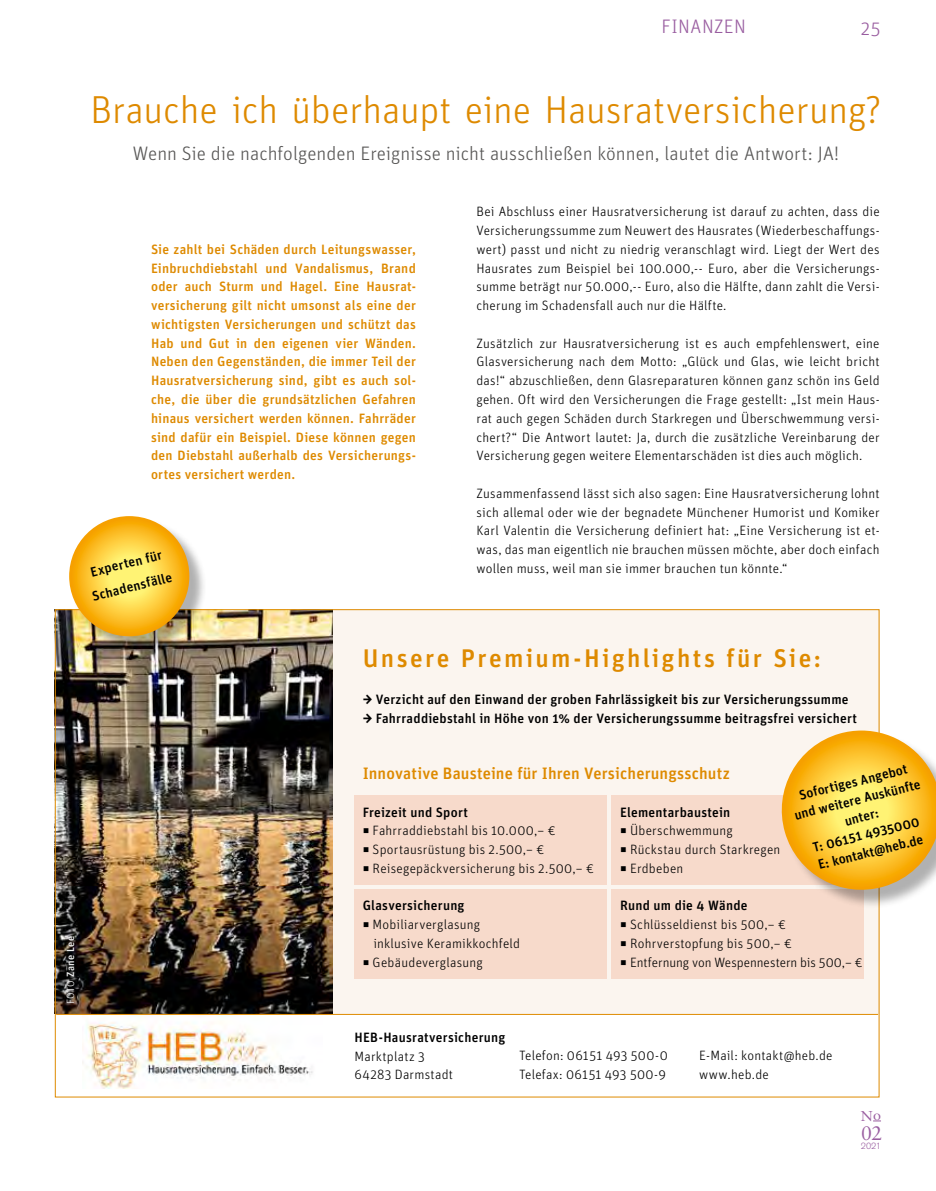
<style>
.page{position:relative;width:936px;height:1191px;background:#fff}
.page>*{position:absolute;margin:0;border:0;box-sizing:border-box;transform-origin:0 0}
.t1{font:300 39px "Unit";letter-spacing:-.005em;color:#de8a00}
.t2{font:500 25.5px "Unit";letter-spacing:.09em;color:#de8a00}
.t3{font:19.65px "Sabon";color:#995da0}
.t4{font:300 19.5px "Unit";color:#585756}
.t5{font:300 19.5px "Unit";letter-spacing:.025em;color:#995da0}
.t6{font:500 16.5px "Unit";letter-spacing:.01em;color:#de8a00}
.t7{font:14.25px "Sabon";color:#995da0}
.t8{font:300 13.5px/18.8px "Unit";letter-spacing:.015em;color:#000}
.t9{font:500 13.5px/18.8px "Unit";letter-spacing:.02em;color:#de8a00;text-align:justify}
.t10{font:500 13.5px/18px "Unit";letter-spacing:.02em;color:#000;text-align:center}
.t11{font:500 10.5px "Unit";letter-spacing:.03em;color:#ededed}
.t12{font:300 8.85px "Akzidenz Grotesk BE";color:#995da0}
.s1{font-weight:300}
</style>
<div class="page">
<img style="left:82px;top:1022px;width:231px;height:67px">
<img style="left:54px;top:609px;width:279px;height:404px">
<div style="left:333px;top:609px;width:546px;height:405px;background:#fbf5ef"></div>
<div style="left:354px;top:795px;width:252px;height:89px;background:#f7dacb"></div>
<div style="left:611px;top:795px;width:252px;height:89px;background:#f7dacb"></div>
<div style="left:354px;top:889px;width:252px;height:89px;background:#f7dacb"></div>
<div style="left:611px;top:889px;width:252px;height:89px;background:#f7dacb"></div>
<div style="left:71px;top:518px;width:136px;height:136px;background:#000;opacity:.31"></div>
<svg style="left:69px;top:516px;width:120px;height:120px;background:#fbc634"></svg>
<hr style="left:56px;top:1014px;width:822px;height:1px;background:#de8a00">
<div style="left:784px;top:733px;width:151px;height:176px;background:#000;opacity:.31"></div>
<svg style="left:772px;top:730px;width:163px;height:168px"></svg>
<h3 class="t5" style="left:661px;top:16px;width:86px">FINANZEN</h3>
<h3 class="t5" style="left:860px;top:17px;width:21px">25</h3>
<h1 class="t1" style="left:90px;top:87px;width:792px">Brauche ich überhaupt eine Hausratversicherung?</h1>
<h3 class="t4" style="left:133px;top:142px;width:707px">Wenn Sie die nachfolgenden Ereignisse nicht ausschließen können, lautet die Antwort: JA!</h3>
<p class="t9" style="left:151px;top:240px;width:266px">Sie zahlt bei Schäden durch Leitungswasser, Einbruchdiebstahl und Vandalismus, Brand oder auch Sturm und Hagel. Eine Hausrat&shy;versicherung gilt nicht umsonst als eine der wichtigsten Versicherungen und schützt das Hab und Gut in den eigenen vier Wänden.<br>Neben den Gegenständen, die immer Teil der Hausratversicherung sind, gibt es auch sol&shy;che, die über die grundsätzlichen Gefahren hinaus versichert werden können. Fahrräder sind dafür ein Beispiel. Diese können gegen den Diebstahl außerhalb des Versicherungs&shy;ortes versichert werden.</p>
<p class="t10" style="left:83px;top:561px;width:83px;line-height:24px;rotate:-14deg">Experten für<br>Schadensfälle</p>
<p class="t8" style="left:476px;top:202px;width:404px;text-align:justify">Bei Abschluss einer Hausratversicherung ist darauf zu achten, dass die Versicherungssumme zum Neuwert des Hausrates (Wiederbeschaffungs&shy;wert) passt und nicht zu niedrig veranschlagt wird. Liegt der Wert des Hausrates zum Beispiel bei 100.000,-- Euro, aber die Versicherungs&shy;summe beträgt nur 50.000,-- Euro, also die Hälfte, dann zahlt die Versi&shy;cherung im Schadensfall auch nur die Hälfte.</p>
<p class="t8" style="left:476px;top:333px;width:404px;text-align:justify">Zusätzlich zur Hausratversicherung ist es auch empfehlenswert, eine Glasversicherung nach dem Motto: „Glück und Glas, wie leicht bricht das!“ abzuschließen, denn Glasreparaturen können ganz schön ins Geld gehen. Oft wird den Versicherungen die Frage gestellt: „Ist mein Haus&shy;rat auch gegen Schäden durch Starkregen und Überschwemmung versi&shy;chert?“ Die Antwort lautet: Ja, durch die zusätzliche Vereinbarung der Versicherung gegen weitere Elementarschäden ist dies auch möglich.</p>
<p class="t8" style="left:476px;top:483px;width:404px;text-align:justify">Zusammenfassend lässt sich also sagen: Eine Hausratversicherung lohnt sich allemal oder wie der begnadete Münchener Humorist und Komiker Karl Valentin die Versicherung definiert hat: „Eine Versicherung ist et&shy;was, das man eigentlich nie brauchen müssen möchte, aber doch einfach wollen muss, weil man sie immer brauchen tun könnte.“</p>
<p class="t11" style="left:64px;top:1003px;width:69px;rotate:-90deg"><span class="s1">FOTO</span> Zane Lee</p>
<h2 class="t2" style="left:362px;top:642px;width:460px">Unsere Premium-Highlights für Sie:</h2>
<p class="t10" style="left:376px;top:690px;width:483px;line-height:18.8px;text-align:left">Verzicht auf den Einwand der groben Fahrlässigkeit bis zur Versicherungssumme<br>Fahrraddiebstahl in Höhe von 1% der Versicherungssumme beitragsfrei versichert</p>
<p class="t10" style="left:788px;top:788px;width:131px;rotate:-14deg">Sofortiges Angebot und weitere Auskünfte unter:<br>T: 06151 4935000<br>E: kontakt@heb.de</p>
<p class="t6" style="left:362px;top:763px;width:368px">Innovative Bausteine für Ihren Versicherungsschutz</p>
<p class="t10" style="left:362px;top:802px;width:107px">Freizeit und Sport</p>
<p class="t8" style="left:372px;top:821px;width:223px">Fahrraddiebstahl bis 10.000,– €<br>Sportausrüstung bis 2.500,– €<br>Reisegepäckversicherung bis 2.500,– €</p>
<p class="t10" style="left:620px;top:802px;width:112px">Elementarbaustein</p>
<p class="t8" style="left:630px;top:821px;width:152px">Überschwemmung<br>Rückstau durch Starkregen<br>Erdbeben</p>
<p class="t10" style="left:620px;top:896px;width:129px">Rund um die 4 Wände</p>
<p class="t8" style="left:630px;top:915px;width:234px">Schlüsseldienst bis 500,– €<br>Rohrverstopfung bis 500,– €<br>Entfernung von Wespennestern bis 500,– €</p>
<p class="t10" style="left:362px;top:896px;width:103px">Glasversicherung</p>
<p class="t8" style="left:372px;top:915px;width:149px">Mobiliarverglasung inklusive Keramikkochfeld<br>Gebäudeverglasung</p>
<p class="t10" style="left:354px;top:1027px;width:152px">HEB-Hausratversicherung</p>
<p class="t8" style="left:354px;top:1046px;width:100px">Marktplatz 3<br>64283 Darmstadt</p>
<p class="t8" style="left:519px;top:1046px;width:150px">Telefon: 06151 493 500-0<br>Telefax: 06151 493 500-9</p>
<p class="t8" style="left:699px;top:1046px;width:135px">E-Mail: kontakt@heb.de www.heb.de</p>
<p class="t7" style="left:860px;top:1106px;width:22px">No</p>
<h3 class="t3" style="left:861px;top:1121px;width:23px">02</h3>
<p class="t12" style="left:860px;top:1141px;width:22px">2021</p>
</div>
